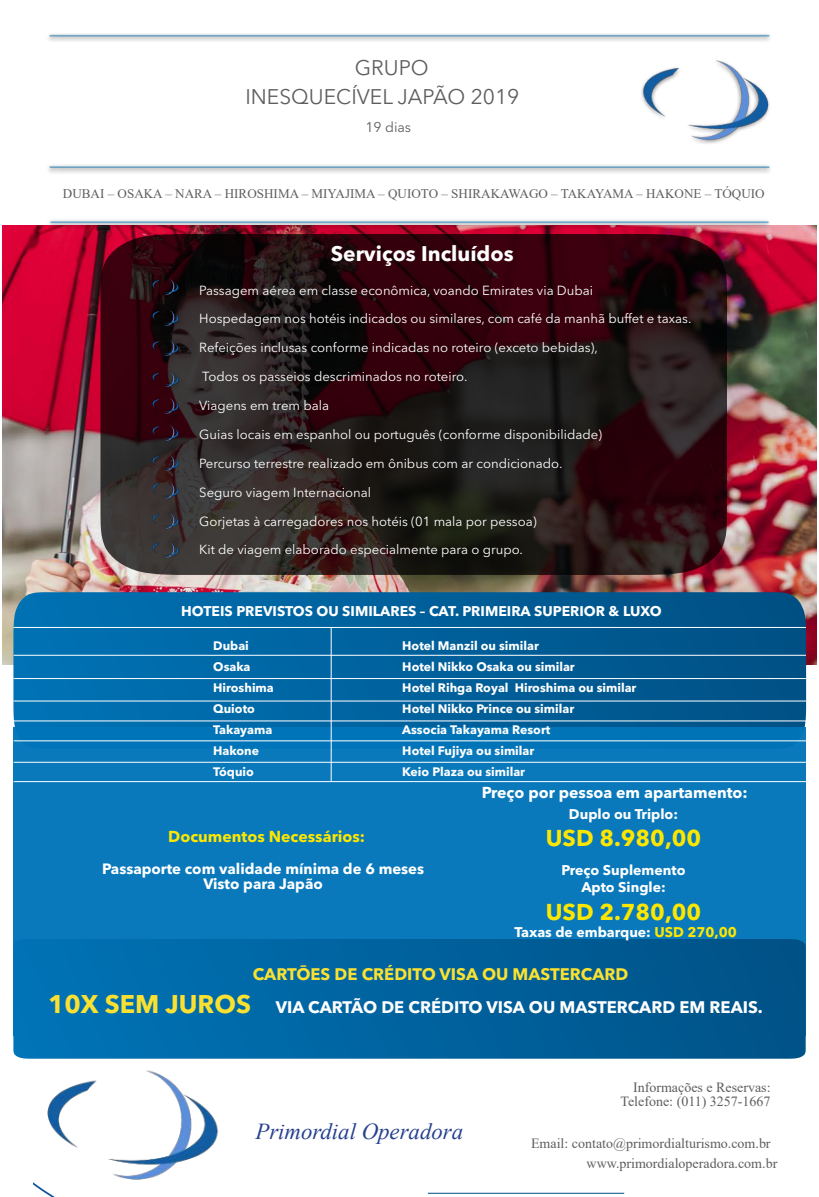
<style>
.page{position:relative;width:819px;height:1197px;background:#fff}
.page>*{position:absolute;margin:0;border:0;box-sizing:border-box;transform-origin:0 0}
.t1{font:700 25.38px "Avenir Next LT Pro";color:#fae131}
.t2{font:italic 22.84px "Times New Roman";color:#25408f}
.t3{font:700 22.75px "Avenir Next LT Pro";color:#fde700}
.t4{font:21px/29.8px "Avenir Next LT Pro";color:#5e5e5e}
.t5{font:700 21px "Avenir Next LT Pro";color:#fff}
.t6{font:700 16.62px "Avenir Next LT Pro";color:#fff}
.t7{font:700 16.62px "Avenir Next LT Pro";color:#fae131}
.t8{font:700 15.75px "Avenir Next LT Pro";color:#fff}
.t9{font:700 15.75px "Avenir Next LT Pro";color:#fde700}
.t10{font:700 14.88px/15.8px "Avenir Next LT Pro";color:#fff;text-align:center}
.t11{font:700 14px/16.8px "Avenir Next LT Pro";color:#fff;text-align:center}
.t12{font:14px/14px "Times New Roman";color:#5e5e5e;text-align:right}
.t13{font:14px "Avenir Next LT Pro";color:#5e5e5e}
.t14{font:13.12px "Avenir Next LT Pro";color:#fff}
.t15{font:13.12px "Times New Roman";color:#5e5e5e}
.t16{font:700 12.25px "Avenir Next LT Pro";color:#fff}
.s1{color:#fde700}
</style>
<div class="page">
<img style="left:638px;top:60px;width:131px;height:107px">
<img style="left:3px;top:226px;width:814px;height:439px">
<svg style="left:100px;top:234px;width:627px;height:341px;background:#2a1518"></svg>
<img style="left:146px;top:269px;width:39px;height:31px">
<img style="left:152px;top:273px;width:27px;height:27px">
<img style="left:146px;top:370px;width:39px;height:25px">
<img style="left:152px;top:370px;width:27px;height:25px">
<img style="left:146px;top:434px;width:39px;height:33px">
<img style="left:152px;top:450px;width:27px;height:39px">
<img style="left:146px;top:529px;width:39px;height:24px">
<img style="left:152px;top:537px;width:27px;height:16px">
<img style="left:146px;top:339px;width:39px;height:31px">
<img style="left:152px;top:339px;width:27px;height:23px">
<img style="left:146px;top:395px;width:39px;height:39px">
<img style="left:146px;top:489px;width:39px;height:40px">
<img style="left:152px;top:508px;width:27px;height:27px">
<img style="left:115px;top:566px;width:31px;height:26px">
<img style="left:146px;top:553px;width:39px;height:39px">
<img style="left:146px;top:300px;width:39px;height:39px">
<img style="left:152px;top:305px;width:27px;height:26px">
<svg style="left:13px;top:592px;width:793px;height:136px;background:#03639d"></svg>
<hr style="left:14px;top:678px;width:792px;height:1px;background:#fff">
<hr style="left:14px;top:655px;width:792px;height:1px;background:#fff">
<hr style="left:14px;top:627px;width:792px;height:1px;background:#fff">
<hr style="left:14px;top:701px;width:792px;height:1px;background:#fff">
<hr style="left:14px;top:721px;width:792px;height:1px;background:#fff">
<div style="left:13px;top:728px;width:793px;height:308px;background:#0979bb"></div>
<svg style="left:13px;top:939px;width:793px;height:120px"></svg>
<hr style="left:14px;top:740px;width:792px;height:1px;background:#fff">
<hr style="left:14px;top:762px;width:792px;height:1px;background:#fff">
<hr style="left:14px;top:781px;width:792px;height:1px;background:#fff">
<hr style="left:331px;top:627px;width:1px;height:155px;background:#fff">
<svg style="left:33px;top:1182px;width:592px;height:12px"></svg>
<hr style="left:428px;top:1193px;width:196px;height:1px;background:#004c7f">
<img style="left:40px;top:1037px;width:180px;height:160px">
<img style="left:46px;top:220px;width:727px;height:9px">
<hr style="left:51px;top:221px;width:718px;height:2px;background:#0075b9">
<h3 class="t4" style="left:245px;top:52px;width:275px;text-indent:109px">GRUPO<br>INESQUECÍVEL JAPÃO 2019</h3>
<p class="t13" style="left:365px;top:119px;width:47px">19 dias</p>
<p class="t15" style="left:63px;top:185px;width:703px">DUBAI – OSAKA – NARA – HIROSHIMA – MIYAJIMA – QUIOTO – SHIRAKAWAGO – TAKAYAMA – HAKONE – TÓQUIO</p>
<h3 class="t5" style="left:331px;top:241px;width:184px">Serviços Incluídos</h3>
<p class="t14" style="left:199px;top:282px;width:395px">Passagem aérea em classe econômica, voando Emirates via Dubai</p>
<p class="t14" style="left:199px;top:311px;width:494px">Hospedagem nos hotéis indicados ou similares, com café da manhã buffet e taxas.</p>
<p class="t14" style="left:199px;top:340px;width:400px">Refeições inclusas conforme indicadas no roteiro (exceto bebidas),</p>
<p class="t14" style="left:202px;top:369px;width:267px">Todos os passeios descriminados no roteiro.</p>
<p class="t14" style="left:199px;top:398px;width:131px">Viagens em trem bala</p>
<p class="t14" style="left:199px;top:427px;width:404px">Guias locais em espanhol ou português (conforme disponibilidade)</p>
<p class="t14" style="left:199px;top:455px;width:365px">Percurso terrestre realizado em ônibus com ar condicionado.</p>
<p class="t14" style="left:199px;top:484px;width:173px">Seguro viagem Internacional</p>
<p class="t14" style="left:199px;top:513px;width:339px">Gorjetas à carregadores nos hotéis (01 mala por pessoa)</p>
<p class="t14" style="left:199px;top:542px;width:325px">Kit de viagem elaborado especialmente para o grupo.</p>
<p class="t11" style="left:181px;top:603px;width:482px">HOTEIS PREVISTOS OU SIMILARES – CAT. PRIMEIRA SUPERIOR &amp; LUXO</p>
<p class="t16" style="left:213px;top:638px;width:37px">Dubai</p>
<p class="t16" style="left:402px;top:638px;width:138px">Hotel Manzil ou similar</p>
<p class="t16" style="left:213px;top:659px;width:39px">Osaka</p>
<p class="t16" style="left:402px;top:659px;width:174px">Hotel Nikko Osaka ou similar</p>
<p class="t16" style="left:213px;top:680px;width:62px">Hiroshima</p>
<p class="t16" style="left:402px;top:680px;width:236px">Hotel Rihga Royal Hiroshima ou similar</p>
<p class="t16" style="left:213px;top:701px;width:43px">Quioto</p>
<p class="t16" style="left:402px;top:701px;width:174px">Hotel Nikko Prince ou similar</p>
<p class="t16" style="left:213px;top:722px;width:61px">Takayama</p>
<p class="t16" style="left:402px;top:722px;width:150px">Associa Takayama Resort</p>
<p class="t16" style="left:213px;top:743px;width:47px">Hakone</p>
<p class="t16" style="left:402px;top:743px;width:134px">Hotel Fujiya ou similar</p>
<p class="t16" style="left:213px;top:764px;width:42px">Tóquio</p>
<p class="t16" style="left:402px;top:764px;width:124px">Keio Plaza ou similar</p>
<p class="t9" style="left:168px;top:827px;width:198px">Documentos Necessários:</p>
<p class="t10" style="left:102px;top:860px;width:324px">Passaporte com validade mínima de 6 meses<br>Visto para Japão</p>
<p class="t8" style="left:482px;top:783px;width:268px">Preço por pessoa em apartamento:</p>
<p class="t11" style="left:569px;top:805px;width:111px">Duplo ou Triplo:</p>
<h3 class="t3" style="left:546px;top:824px;width:157px">USD 8.980,00</h3>
<p class="t11" style="left:562px;top:862px;width:125px">Preço Suplemento<br>Apto Single:</p>
<h3 class="t3" style="left:546px;top:898px;width:157px">USD 2.780,00</h3>
<p class="t11" style="left:514px;top:924px;width:224px">Taxas de embarque: <span class="s1">USD 270,00</span></p>
<p class="t7" style="left:253px;top:964px;width:377px">CARTŌES DE CRÉDITO VISA OU MASTERCARD</p>
<h1 class="t1" style="left:48px;top:988px;width:204px">10X SEM JUROS</h1>
<p class="t6" style="left:276px;top:996px;width:489px">VIA CARTÃO DE CRÉDITO VISA OU MASTERCARD EM REAIS.</p>
<h2 class="t2" style="left:255px;top:1116px;width:209px">Primordial Operadora</h2>
<p class="t12" style="left:621px;top:1080px;width:152px">Informações e Reservas:<br>Telefone: (011) 3257-1667</p>
<p class="t12" style="left:587px;top:1133px;width:192px;line-height:19.6px;text-align:left;text-indent:-56px">Email: contato@primordialturismo.com.br www.primordialoperadora.com.br</p>
</div>
